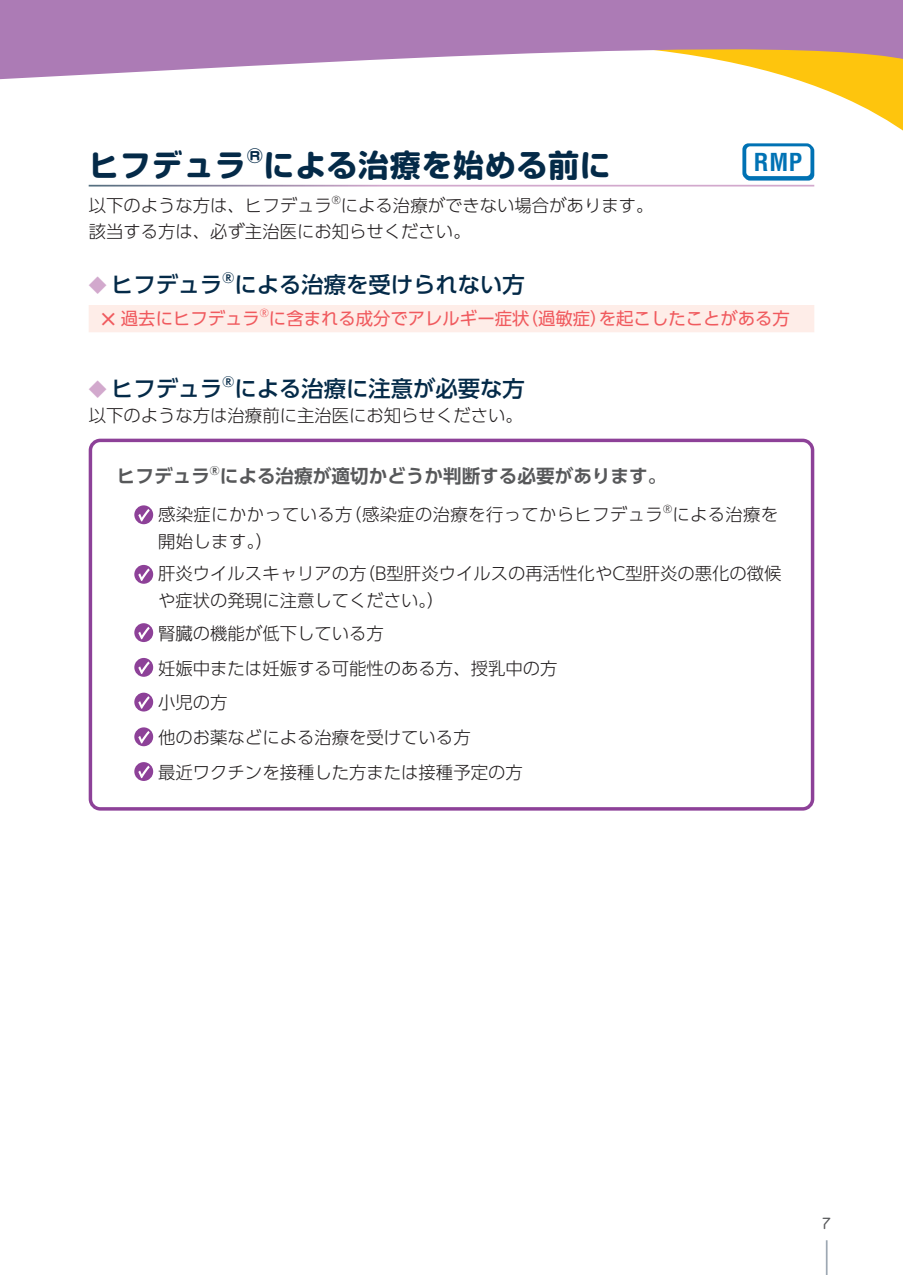
<style>
.page{position:relative;width:903px;height:1275px;background:#fff}
.page>*{position:absolute;margin:0;border:0;box-sizing:border-box;transform-origin:0 0}
.t1{font:700 30.97px "Soft Go Std";letter-spacing:.02em;color:#042a48}
.t2{font:700 condensed 24.15px "Helvetica LT Std";color:#0072b4}
.t3{font:500 22.4px "UD Shin Go Pro";color:#042a48}
.t4{font:700 18.55px "UD Shin Go Pro De";color:#57585a}
.t5{font:300 17.32px/34.6px "UD Shin Go Pro";color:#231f20}
.t6{font:17.32px "UD Shin Go Pro";color:#f05a5e}
.t7{font:300 17.32px "UD Shin Go Pro";letter-spacing:.02em;color:#231f20}
.t8{font:16.1px "BC Alphapipe RB";color:#57585a}
.t9{font:500 13.47px "UD Shin Go Pro";color:#042a48}
.t10{font:300 10.5px "UD Shin Go Pro";color:#231f20}
.t11{font:10.5px "UD Shin Go Pro";color:#f05a5e}
.s1{font-size:17.85px;color:#d2a9cd}
.s2{font-weight:500;font-size:19.78px}
</style>
<div class="page">
<svg style="left:814px;top:98px;width:89px;height:53px"></svg>
<svg style="left:199px;top:0;width:704px;height:98px;fill:#ac7bb5"></svg>
<svg style="left:0;top:0;width:199px;height:80px;background:#b285ba"></svg>
<div style="left:89px;top:305px;width:725px;height:27px;background:#feede8"></div>
<svg style="left:134px;top:505px;width:19px;height:19px"></svg>
<svg style="left:138px;top:509px;width:12px;height:12px"></svg>
<svg style="left:134px;top:565px;width:19px;height:19px"></svg>
<svg style="left:138px;top:568px;width:12px;height:13px"></svg>
<svg style="left:134px;top:623px;width:19px;height:19px"></svg>
<svg style="left:138px;top:627px;width:12px;height:12px"></svg>
<svg style="left:134px;top:658px;width:19px;height:19px"></svg>
<svg style="left:138px;top:661px;width:12px;height:13px"></svg>
<div style="left:134px;top:693px;width:19px;height:18px;background:#8d4198;border-radius:50%"></div>
<svg style="left:138px;top:696px;width:12px;height:13px"></svg>
<svg style="left:134px;top:727px;width:19px;height:19px"></svg>
<svg style="left:138px;top:731px;width:12px;height:12px"></svg>
<svg style="left:134px;top:762px;width:19px;height:19px"></svg>
<svg style="left:138px;top:766px;width:12px;height:12px"></svg>
<div style="left:89px;top:439px;width:725px;height:372px;border:3px solid #8d4198;border-radius:10px"></div>
<svg style="left:742px;top:143px;width:72px;height:38px"></svg>
<hr style="left:826px;top:1240px;width:1px;height:35px;background:#9ea8b3">
<h1 class="t1" style="left:89px;top:144px;width:523px">ヒフデュラ<sup>®</sup>による治療を始める前に</h1>
<p class="t5" style="left:89px;top:188px;width:245px">以下のような方は、ヒフデュラ</p>
<p class="t10" style="left:332px;top:192px;width:11px">®</p>
<h2 class="t2" style="left:754px;top:147px;width:50px">RMP</h2>
<p class="t5" style="left:89px;top:192px;width:566px;line-height:26.1px;text-indent:252px">による治療ができない場合があります。該当する方は、必ず主治医にお知らせください。</p>
<p class="t3" style="left:89px;top:267px;width:135px"><span class="s1">◆</span> ヒフデュラ</p>
<p class="t9" style="left:223px;top:267px;width:13px">®</p>
<p class="t3" style="left:234px;top:267px;width:292px">による治療を受けられない方</p>
<p class="t6" style="left:99px;top:304px;width:163px"><span class="s2">×</span>過去にヒフデュラ</p>
<p class="t11" style="left:260px;top:305px;width:11px">®</p>
<p class="t6" style="left:269px;top:304px;width:522px">に含まれる成分でアレルギー症状（過敏症）を起こしたことがある方</p>
<p class="t3" style="left:89px;top:370px;width:437px"><span class="s1">◆</span> ヒフデュラ<sup>®</sup>による治療に注意が必要な方</p>
<p class="t5" style="left:89px;top:397px;width:436px">以下のような方は治療前に主治医にお知らせください。</p>
<p class="t4" style="left:117px;top:461px;width:551px">ヒフデュラ<sup>®</sup>による治療が適切かどうか判断する必要があります。</p>
<p class="t7" style="left:158px;top:500px;width:506px">感染症にかかっている方（感染症の治療を行ってからヒフデュラ</p>
<p class="t10" style="left:663px;top:501px;width:11px">®</p>
<p class="t5" style="left:672px;top:496px;width:107px">による治療を</p>
<p class="t5" style="left:158px;top:524px;width:625px;line-height:32.6px">開始します。）<br>肝炎ウイルスキャリアの方（B型肝炎ウイルスの再活性化やC型肝炎の悪化の徴候</p>
<p class="t5" style="left:158px;top:584px;width:288px;line-height:32.6px">や症状の発現に注意してください。）腎臓の機能が低下している方</p>
<p class="t5" style="left:158px;top:650px;width:401px">妊娠中または妊娠する可能性のある方、授乳中の方小児の方<br>他のお薬などによる治療を受けている方<br>最近ワクチンを接種した方または接種予定の方</p>
<p class="t8" style="left:823px;top:1213px;width:10px">7</p>
</div>
